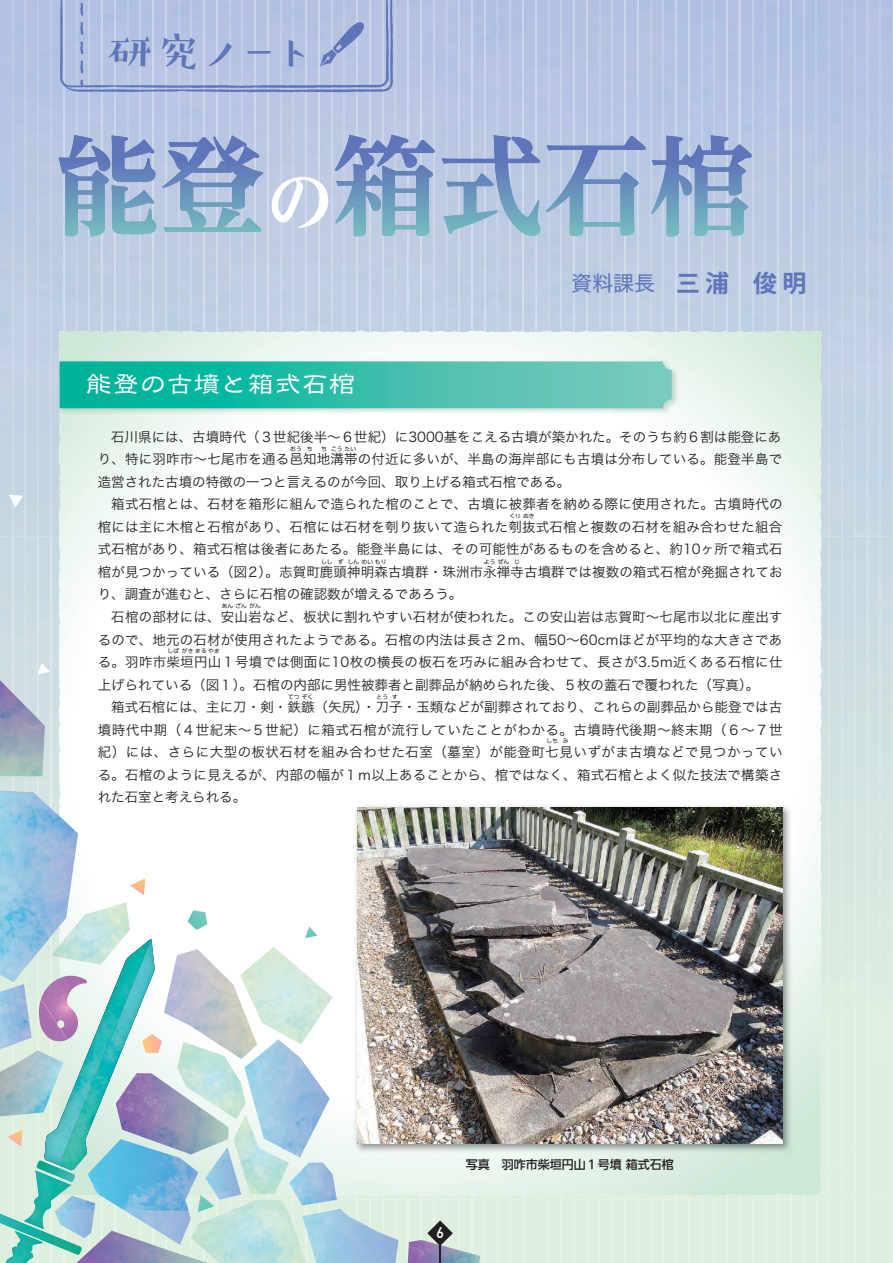
<style>
.page{position:relative;width:893px;height:1263px;background:#fff}
.page>*{position:absolute;margin:0;border:0;box-sizing:border-box;transform-origin:0 0}
.t1{font:68.85px "Reim Yonz Pr 6 Ex Bold 90 pv RKSJ H";color:#fff}
.t2{font:43.5px "Tsubame Std R 90 pv RKSJ H";letter-spacing:-.065em;color:#5e75b9}
.t3{font:27px "Kakurei Std M 90 pv RKSJ H";color:#fff}
.t4{font:21px "Hira Kaku Std W4 90 pv RKSJ H";color:#5e75b9}
.t5{font:700 15px "DIN Alternate";color:#fff}
.t6{font:13.5px/22.5px "Hira Kaku Std W3 90 pv RKSJ H";color:#231f20;text-align:justify}
.t7{font:12px "UD Shin Go Pr 6 Medium 90 pv RKSJ H";color:#231f20}
.t8{font:5.7px "UD Shin Go Pr 6 Regular 90 pv RKSJ H";letter-spacing:.02em;color:#231f20}
.s1{font-family:"Koz Go Pr 6 N Bold 90 pv RKSJ H";font-size:24px}
</style>
<div class="page">
<img style="left:753px;top:0;width:139px;height:1200px">
<img style="left:765px;top:1200px;width:1px;height:63px">
<img style="left:765px;top:0;width:1px;height:332px">
<img style="left:778px;top:1200px;width:1px;height:63px">
<img style="left:778px;top:0;width:1px;height:332px">
<img style="left:790px;top:1200px;width:1px;height:63px">
<img style="left:790px;top:0;width:1px;height:332px">
<img style="left:803px;top:1200px;width:1px;height:63px">
<img style="left:803px;top:0;width:1px;height:331px">
<img style="left:816px;top:1200px;width:1px;height:63px">
<img style="left:816px;top:0;width:1px;height:332px">
<img style="left:829px;top:0;width:1px;height:1263px">
<img style="left:841px;top:0;width:1px;height:1263px">
<img style="left:854px;top:0;width:1px;height:1263px">
<img style="left:867px;top:0;width:1px;height:1263px">
<img style="left:880px;top:0;width:1px;height:1263px">
<img style="left:892px;top:0;width:1px;height:1263px">
<img style="left:753px;top:802px;width:42px;height:354px">
<img style="left:753px;top:808px;width:29px;height:336px">
<img style="left:0;top:0;width:753px;height:1263px">
<h2 class="t2" style="left:108px;top:34px;width:209px">研究ノート</h2>
<h1 class="t1" style="left:266px;top:175px;width:69px">の</h1>
<h3 class="t3" style="left:85px;top:374px;width:271px">能登の古墳と箱式石棺</h3>
<h3 class="t4" style="left:571px;top:275px;width:237px">資料課長　<span class="s1">三浦　俊明</span></h3>
<p class="t6" style="left:98px;top:427px;width:686px;text-indent:14px">石川県には、古墳時代（３世紀後半～６世紀）に3000基をこえる古墳が築かれた。そのうち約６割は能登にあり、特に羽咋市～七尾市を通る邑知地溝帯の付近に多いが、半島の海岸部にも古墳は分布している。能登半島で造営された古墳の特徴の一つと言えるのが今回、取り上げる箱式石棺である。</p>
<p class="t6" style="left:98px;top:495px;width:686px;text-indent:14px">箱式石棺とは、石材を箱形に組んで造られた棺のことで、古墳に被葬者を納める際に使用された。古墳時代の棺には主に木棺と石棺があり、石棺には石材を刳り抜いて造られた刳抜式石棺と複数の石材を組み合わせた組合式石棺があり、箱式石棺は後者にあたる。能登半島には、その可能性があるものを含めると、約10ヶ所で箱式石棺が見つかっている（図２）。志賀町鹿頭神明森古墳群・珠洲市永禅寺古墳群では複数の箱式石棺が発掘されており、調査が進むと、さらに石棺の確認数が増えるであろう。</p>
<p class="t6" style="left:98px;top:607px;width:686px;text-indent:14px">石棺の部材には、安山岩など、板状に割れやすい石材が使われた。この安山岩は志賀町～七尾市以北に産出するので、地元の石材が使用されたようである。石棺の内法は長さ２m、幅50～60cmほどが平均的な大きさである。羽咋市柴垣円山１号墳では側面に10枚の横長の板石を巧みに組み合わせて、長さが3.5m近くある石棺に仕上げられている（図１）。石棺の内部に男性被葬者と副葬品が納められた後、５枚の蓋石で覆われた（写真）。</p>
<p class="t6" style="left:98px;top:697px;width:686px;text-indent:14px">箱式石棺には、主に刀・剣・鉄鏃（矢尻）・刀子・玉類などが副葬されており、これらの副葬品から能登では古墳時代中期（４世紀末～５世紀）に箱式石棺が流行していたことがわかる。古墳時代後期～終末期（６～７世紀）には、さらに大型の板状石材を組み合わせた石室（墓室）が能登町七見いずがま古墳などで見つかっている。石棺のように見えるが、内部の幅が１ｍ以上あることから、棺ではなく、箱式石棺とよく似た技法で構築された石室と考えられる。</p>
<p class="t8" style="left:290px;top:447px;width:24px">おう ち</p>
<p class="t8" style="left:321px;top:447px;width:37px">ち こうたい</p>
<p class="t8" style="left:509px;top:514px;width:27px">くりぬき</p>
<p class="t8" style="left:321px;top:559px;width:67px">しし ず しんめいもり</p>
<p class="t8" style="left:484px;top:559px;width:37px">ようぜん じ</p>
<p class="t8" style="left:222px;top:604px;width:41px">あんざんがん</p>
<p class="t8" style="left:168px;top:649px;width:54px">しばがきまるやま</p>
<p class="t8" style="left:288px;top:694px;width:27px">てつぞく</p>
<p class="t8" style="left:377px;top:694px;width:23px">とう す</p>
<p class="t8" style="left:546px;top:739px;width:24px">しち み</p>
<p class="t7" style="left:466px;top:1160px;width:209px">写真　羽咋市柴垣円山１号墳 箱式石棺</p>
<p class="t5" style="left:436px;top:1224px;width:9px">6</p>
</div>
